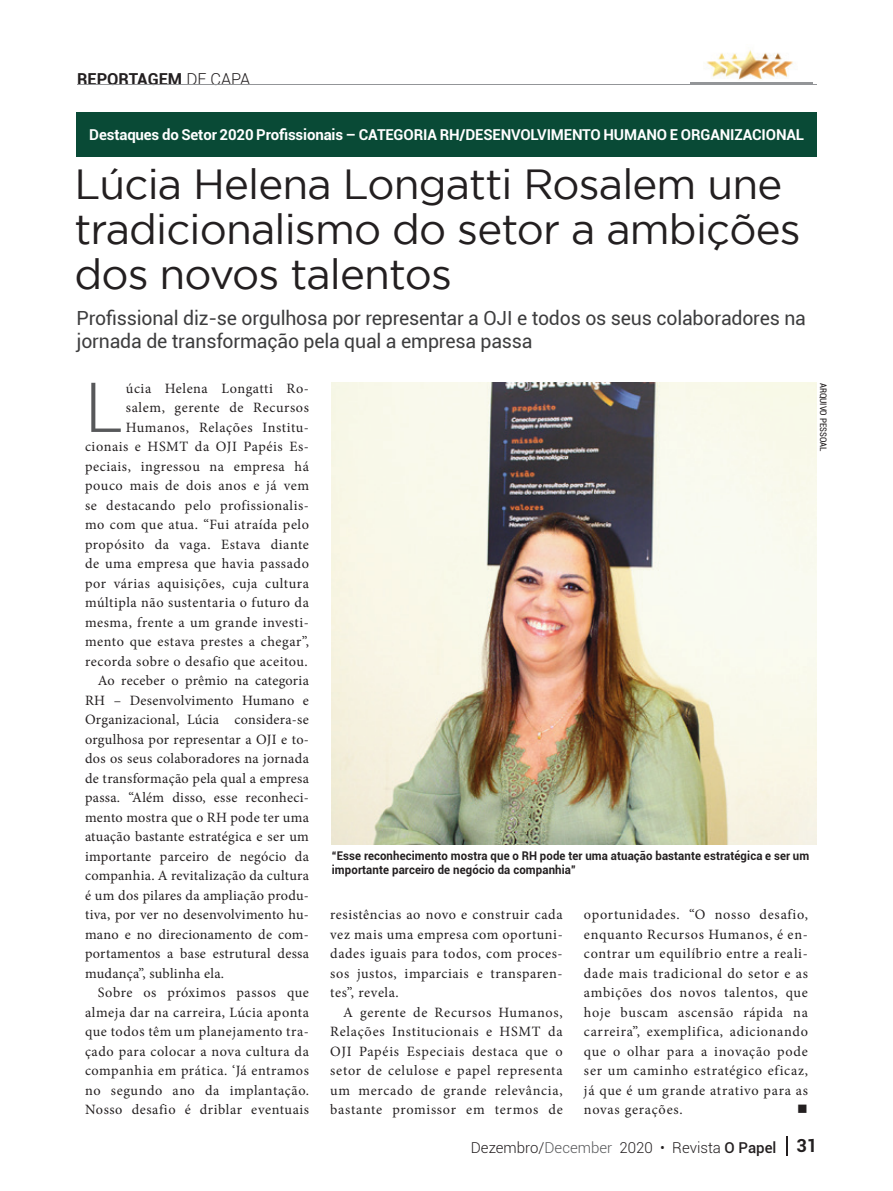
<style>
.page{position:relative;width:893px;height:1191px;background:#fff}
.page>*{position:absolute;margin:0;border:0;box-sizing:border-box;transform-origin:0 0}
.t1{font:300 69.15px "Roboto";color:#57585a}
.t2{font:42px/45px "Gotham";letter-spacing:-.02em;color:#231f20}
.t3{font:19.5px/23.4px "Roboto";letter-spacing:-.01em;color:#3e3e3f}
.t4{font:700 16.5px "Roboto";color:#231f20}
.t5{font:700 15px "Roboto";letter-spacing:-.01em;color:#fff}
.t6{font:300 15px "Roboto";color:#231f20}
.t7{font:14.25px/19.5px "Minion Pro";letter-spacing:.03em;color:#231f20;text-align:justify}
.t8{font:14.25px "Wingdings";color:#231f20}
.t9{font:700 12px/14.4px "Roboto";letter-spacing:.01em;color:#231f20;scale:.95 1}
.t10{font:condensed 9px "Roboto";color:#231f20}
.s1{font-weight:300}
.s2{color:#57585a}
.s3{font-weight:500}
.s4{font-weight:700;font-size:18px}
</style>
<div class="page">
<svg style="left:786px;top:1136px;width:1px;height:19px"></svg>
<hr style="left:690px;top:82px;width:123px;height:2px;background:#939598">
<img style="left:704px;top:50px;width:89px;height:30px">
<div style="left:77px;top:112px;width:740px;height:45px;background:#094a36"></div>
<img style="left:332px;top:382px;width:484px;height:462px">
<hr style="left:77px;top:84px;width:739px;height:1px;background:#939598">
<p class="t4" style="left:77px;top:68px;width:175px">REPORTAGEM <span class="s1">DE CAPA</span></p>
<p class="t5" style="left:89px;top:124px;width:716px">Destaques do Setor 2020 Profissionais – CATEGORIA RH/DESENVOLVIMENTO HUMANO E ORGANIZACIONAL</p>
<h2 class="t2" style="left:74px;top:161px;width:728px">Lúcia Helena Longatti Rosalem une tradicionalismo do setor a ambições dos novos talentos</h2>
<h3 class="t3" style="left:77px;top:305px;width:731px">Profissional diz-se orgulhosa por representar a OJI e todos os seus colaboradores na jornada de transformação pela qual a empresa passa</h3>
<h1 class="t1" style="left:85px;top:359px;width:40px">L</h1>
<p class="t7" style="left:126px;top:379px;width:185px">úcia Helena Longatti Ro-</p>
<p class="t7" style="left:126px;top:398px;width:185px">salem, gerente de Recursos</p>
<p class="t7" style="left:126px;top:418px;width:185px">Humanos, Relações Institu-</p>
<p class="t7" style="left:85px;top:437px;width:225px">cionais e HSMT da OJI Papéis Es-</p>
<p class="t7" style="left:85px;top:457px;width:225px">peciais, ingressou na empresa há</p>
<p class="t7" style="left:85px;top:476px;width:225px">pouco mais de dois anos e já vem</p>
<p class="t7" style="left:85px;top:496px;width:225px">se destacando pelo profissionalis-</p>
<p class="t7" style="left:85px;top:515px;width:225px">mo com que atua. “Fui atraída pelo</p>
<p class="t7" style="left:85px;top:534px;width:225px">propósito da vaga. Estava diante</p>
<p class="t7" style="left:85px;top:554px;width:225px">de uma empresa que havia passado</p>
<p class="t7" style="left:85px;top:573px;width:225px">por várias aquisições, cuja cultura</p>
<p class="t7" style="left:85px;top:593px;width:225px">múltipla não sustentaria o futuro da</p>
<p class="t7" style="left:85px;top:612px;width:225px">mesma, frente a um grande investi-</p>
<p class="t7" style="left:85px;top:632px;width:225px">mento que estava prestes a chegar”,</p>
<p class="t7" style="left:85px;top:651px;width:224px">recorda sobre o desafio que aceitou.</p>
<p class="t7" style="left:98px;top:671px;width:213px">Ao receber o prêmio na categoria</p>
<p class="t7" style="left:85px;top:690px;width:225px">RH – Desenvolvimento Humano e</p>
<p class="t7" style="left:85px;top:710px;width:225px">Organizacional, Lúcia considera-se</p>
<p class="t7" style="left:85px;top:729px;width:225px">orgulhosa por representar a OJI e to-</p>
<p class="t7" style="left:85px;top:749px;width:225px">dos os seus colaboradores na jornada</p>
<p class="t7" style="left:85px;top:768px;width:225px">de transformação pela qual a empresa</p>
<p class="t7" style="left:85px;top:788px;width:225px">passa. “Além disso, esse reconheci-</p>
<p class="t7" style="left:85px;top:807px;width:225px">mento mostra que o RH pode ter uma</p>
<p class="t7" style="left:85px;top:827px;width:225px">atuação bastante estratégica e ser um</p>
<p class="t7" style="left:85px;top:846px;width:225px">importante parceiro de negócio da</p>
<p class="t7" style="left:85px;top:866px;width:225px">companhia. A revitalização da cultura</p>
<p class="t7" style="left:85px;top:885px;width:225px">é um dos pilares da ampliação produ-</p>
<p class="t7" style="left:85px;top:905px;width:225px">tiva, por ver no desenvolvimento hu-</p>
<p class="t7" style="left:85px;top:924px;width:225px">mano e no direcionamento de com-</p>
<p class="t7" style="left:85px;top:944px;width:225px">portamentos a base estrutural dessa</p>
<p class="t7" style="left:85px;top:963px;width:141px">mudança”, sublinha ela.</p>
<p class="t7" style="left:98px;top:983px;width:213px">Sobre os próximos passos que</p>
<p class="t7" style="left:85px;top:1002px;width:225px">almeja dar na carreira, Lúcia aponta</p>
<p class="t7" style="left:85px;top:1022px;width:225px">que todos têm um planejamento tra-</p>
<p class="t7" style="left:85px;top:1041px;width:225px">çado para colocar a nova cultura da</p>
<p class="t7" style="left:85px;top:1061px;width:225px">companhia em prática. ‘Já entramos</p>
<p class="t7" style="left:85px;top:1080px;width:225px">no segundo ano da implantação.</p>
<p class="t7" style="left:85px;top:1100px;width:225px">Nosso desafio é driblar eventuais</p>
<p class="t10" style="left:830px;top:382px;width:70px;rotate:90deg">ARQUIVO PESSOAL</p>
<p class="t9" style="left:332px;top:848px;width:504px">“Esse reconhecimento mostra que o RH pode ter uma atuação bastante estratégica e ser um importante parceiro de negócio da companhia”</p>
<p class="t7" style="left:584px;top:905px;width:225px">oportunidades. “O nosso desafio, enquanto Recursos Humanos, é en&shy;contrar um equilíbrio entre a reali&shy;dade mais tradicional do setor e as ambições dos novos talentos, que hoje buscam ascensão rápida na carreira”, exemplifica, adicionando que o olhar para a inovação pode ser um caminho estratégico eficaz, já que é um grande atrativo para as novas gerações.</p>
<p class="t7" style="left:330px;top:905px;width:234px">resistências ao novo e construir cada vez mais uma empresa com oportuni&shy;dades iguais para todos, com proces&shy;sos justos, imparciais e transparen&shy;tes”, revela.</p>
<p class="t7" style="left:330px;top:1002px;width:234px;text-indent:13px">A gerente de Recursos Humanos, Relações Institucionais e HSMT da OJI Papéis Especiais destaca que o setor de celulose e papel representa um mercado de grande relevância, bastante promissor em termos de</p>
<p class="t8" style="left:797px;top:1101px;width:12px">■</p>
<p class="t6" style="left:471px;top:1137px;width:348px">Dezembro/<span class="s2">December</span> 2020 • Revista <span class="s3">O Papel</span> <span class="s4">31</span></p>
</div>
